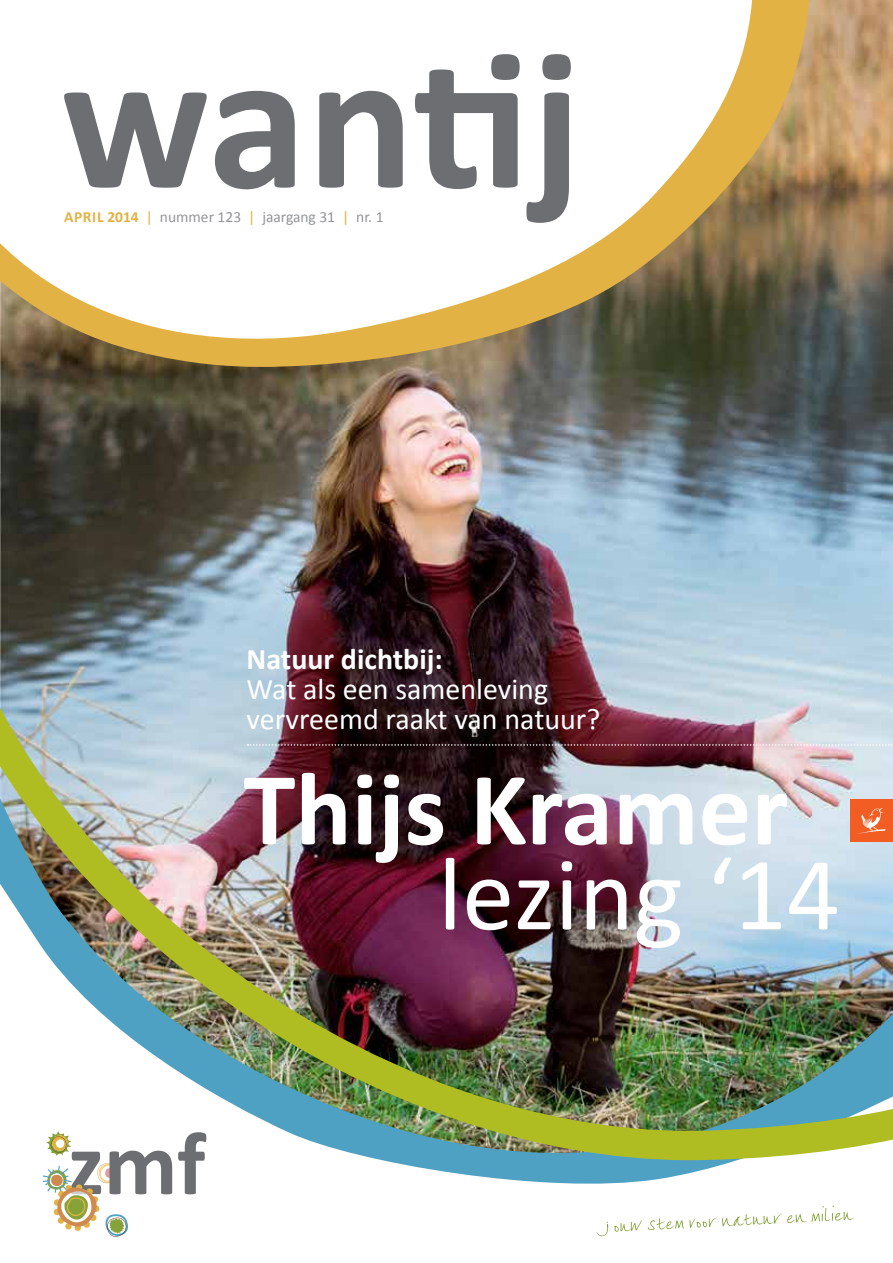
<style>
.page{position:relative;width:893px;height:1263px;background:#fff}
.page>*{position:absolute;margin:0;border:0;box-sizing:border-box;transform-origin:0 0}
.t1{font:700 105px "Calibri";color:#fff}
.t2{font:105px "Calibri";color:#fff}
.t3{font:30px/30px "Calibri";color:#fff}
.t4{font:700 30px "Calibri";color:#fff}
.t5{font:15.45px "Calibri";color:#939598}
.s1{font-weight:700;color:#e3b245}
.s2{color:#e3b245}
</style>
<div class="page">
<img style="left:0;top:0;width:893px;height:563px">
<svg style="left:42px;top:1160px;width:813px;height:77px"></svg>
<svg style="left:0;top:0;width:811px;height:367px"></svg>
<img style="left:0;top:563px;width:893px;height:597px">
<div style="left:850px;top:799px;width:43px;height:43px;background:#f15d22"></div>
<svg style="left:857px;top:808px;width:29px;height:26px"></svg>
<svg style="left:247px;top:744px;width:646px;height:2px"></svg>
<p class="t5" style="left:64px;top:207px;width:321px"><span class="s1">April 2014</span> <span class="s2">|</span> nummer 123 <span class="s2">|</span> jaargang 31 <span class="s2">|</span> nr. 1</p>
<p class="t4" style="left:247px;top:640px;width:198px">Natuur dichtbij:</p>
<p class="t3" style="left:247px;top:672px;width:355px">Wat als een samenleving vervreemd raakt van natuur?</p>
<h1 class="t1" style="left:243px;top:744px;width:547px">Thijs Kramer</h1>
<h1 class="t2" style="left:438px;top:829px;width:403px">lezing ‘14</h1>
</div>
